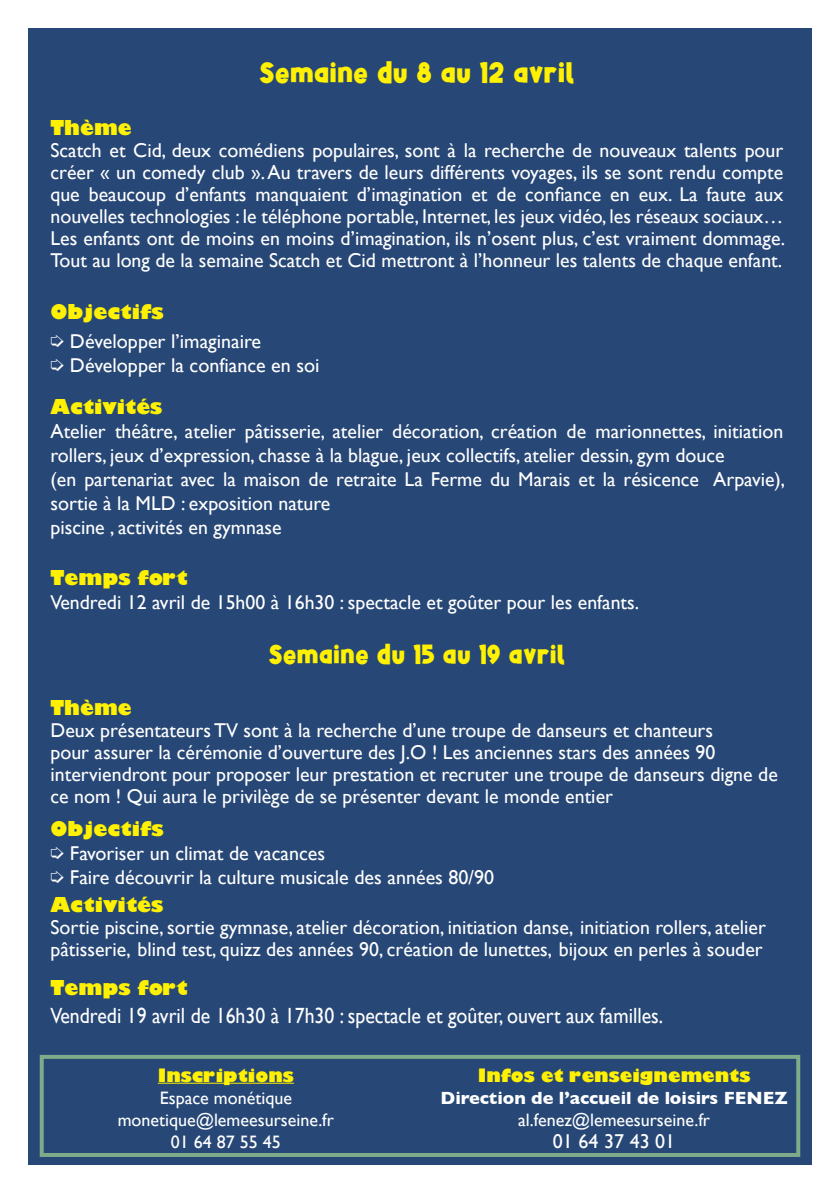
<style>
.page{position:relative;width:840px;height:1191px;background:#fff}
.page>*{position:absolute;margin:0;border:0;box-sizing:border-box;transform-origin:0 0}
.t1{font:28px "Alphakind";color:#fff101}
.t2{font:26px "Alphakind";color:#fff101}
.t3{font:22px "Gill Sans";color:#fff;scale:.9 1}
.t4{font:20px/22px "Gill Sans";color:#fff}
.t5{font:800 20px "Gill Sans";color:#fff101}
.t6{font:18px/22px "Gill Sans";color:#fff;text-align:center}
.t7{font:700 18px "Gill Sans";color:#fff}
.t8{font:800 18px "Gill Sans";color:#fff101}
.s1{font-weight:800;color:#fff101}
</style>
<div class="page">
<div style="left:28px;top:28px;width:783px;height:1136px;background:#274776"></div>
<hr style="left:158px;top:1082px;width:136px;height:1px;background:#fff101">
<div style="left:40px;top:1054px;width:759px;height:103px;border:4px solid #7fab8a"></div>
<h1 class="t1" style="left:259px;top:56px;width:316px">Semaine du 8 au 12 avril</h1>
<p class="t5" style="left:50px;top:112px;width:83px">Thème</p>
<p class="t4" style="left:50px;top:139px;width:736px;text-align:justify">Scatch et Cid, deux comédiens populaires, sont à la recherche de nouveaux talents pour créer « un comedy club ». Au travers de leurs différents voyages, ils se sont rendu compte que beaucoup d’enfants manquaient d’imagination et de confiance en eux. La faute aux nouvelles technologies : le téléphone portable, Internet, les jeux vidéo, les réseaux sociaux… Les enfants ont de moins en moins d’imagination, ils n’osent plus, c’est vraiment dommage.<br>Tout au long de la semaine Scatch et Cid mettront à l’honneur les talents de chaque enfant.</p>
<p class="t4" style="left:50px;top:297px;width:212px;line-height:29.6px"><span class="s1">Objectifs<br></span>➭ Développer l’imaginaire</p>
<p class="t4" style="left:50px;top:345px;width:270px;line-height:41px">➭ Développer la confiance en soi<br><span class="s1">Activités</span></p>
<p class="t4" style="left:50px;top:418px;width:736px;line-height:24px">Atelier théâtre, atelier pâtisserie, atelier décoration, création de marionnettes, initiation rollers, jeux d’expression, chasse à la blague, jeux collectifs, atelier dessin, gym douce<br>(en partenariat avec la maison de retraite La Ferme du Marais et la résicence Arpavie), sortie à la MLD : exposition nature<br>piscine , activités en gymnase</p>
<p class="t5" style="left:50px;top:562px;width:139px">Temps fort</p>
<p class="t4" style="left:50px;top:591px;width:590px">Vendredi 12 avril de 15h00 à 16h30 : spectacle et goûter pour les enfants.</p>
<h2 class="t2" style="left:268px;top:639px;width:298px">Semaine du 15 au 19 avril</h2>
<p class="t5" style="left:50px;top:692px;width:83px">Thème</p>
<p class="t4" style="left:50px;top:719px;width:728px">Deux présentateurs TV sont à la recherche d’une troupe de danseurs et chanteurs<br>pour assurer la cérémonie d’ouverture des J.O ! Les anciennes stars des années 90 interviendront pour proposer leur prestation et recruter une troupe de danseurs digne de ce nom ! Qui aura le privilège de se présenter devant le monde entier</p>
<p class="t4" style="left:50px;top:817px;width:445px;line-height:24px"><span class="s1">Objectifs<br></span>➭ Favoriser un climat de vacances<br>➭ Faire découvrir la culture musicale des années 80/90</p>
<p class="t5" style="left:50px;top:889px;width:114px">Activités</p>
<p class="t4" style="left:50px;top:916px;width:716px">Sortie piscine, sortie gymnase, atelier décoration, initiation danse, initiation rollers, atelier pâtisserie, blind test, quizz des années 90, création de lunettes, bijoux en perles à souder</p>
<p class="t5" style="left:50px;top:972px;width:139px">Temps fort</p>
<p class="t3" style="left:50px;top:1002px;width:681px">Vendredi 19 avril de 16h30 à 17h30 : spectacle et goûter, ouvert aux familles.</p>
<p class="t8" style="left:158px;top:1061px;width:137px">Inscriptions</p>
<p class="t6" style="left:118px;top:1086px;width:217px">Espace monétique monetique@lemeesurseine.fr<br>01 64 87 55 45</p>
<p class="t8" style="left:477px;top:1061px;width:274px">Infos et renseignements</p>
<p class="t7" style="left:440px;top:1083px;width:348px">Direction de l’accueil de loisirs FENEZ</p>
<p class="t6" style="left:518px;top:1108px;width:193px">al.fenez@lemeesurseine.fr</p>
<p class="t4" style="left:552px;top:1130px;width:124px">01 64 37 43 01</p>
</div>
